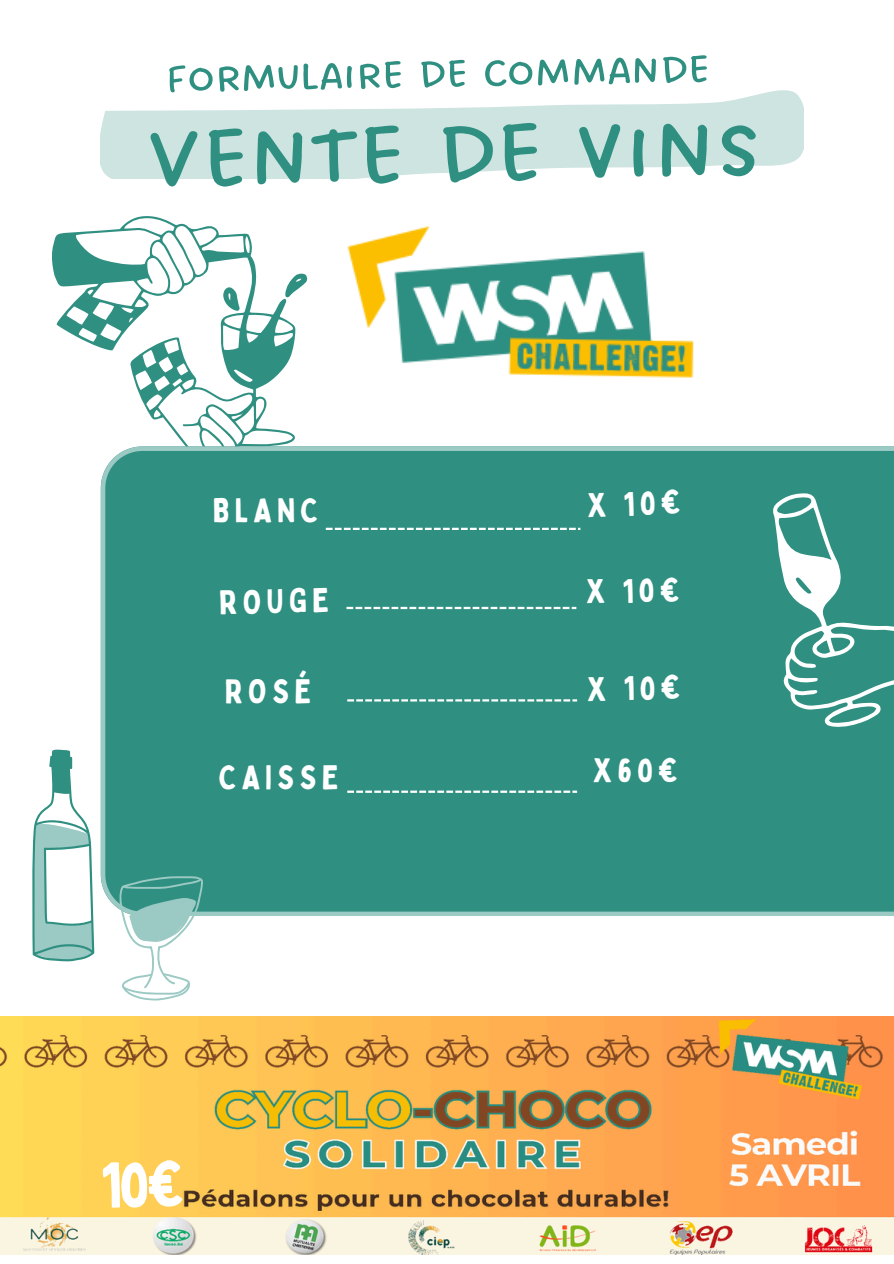
<style>
.page{position:relative;width:894px;height:1264px;background:#fff}
.page>*{position:absolute;margin:0;border:0;box-sizing:border-box;transform-origin:0 0}
.t1{font:123.3px "DO All Caps Regular";color:#2f9082}
.t2{font:57.45px "DO All Caps Regular";color:#2f9082}
.t3{font:33.45px "Bobby Jones";letter-spacing:.15em;color:#fff}
</style>
<div class="page">
<svg style="left:52px;top:216px;width:243px;height:230px"></svg>
<svg style="left:285px;top:274px;width:22px;height:23px"></svg>
<svg style="left:223px;top:287px;width:16px;height:24px"></svg>
<div style="left:101px;top:446px;width:792px;height:469px;background:#2f9082"></div>
<svg style="left:32px;top:749px;width:62px;height:212px"></svg>
<svg style="left:118px;top:876px;width:85px;height:124px"></svg>
<svg style="left:101px;top:90px;width:702px;height:89px;fill:#cde4e1"></svg>
<svg style="left:326px;top:527px;width:254px;height:3px"></svg>
<svg style="left:346px;top:607px;width:230px;height:2px"></svg>
<svg style="left:771px;top:493px;width:122px;height:234px"></svg>
<svg style="left:347px;top:699px;width:230px;height:2px"></svg>
<svg style="left:347px;top:790px;width:230px;height:2px"></svg>
<img style="left:347px;top:226px;width:347px;height:152px">
<img style="left:0;top:1016px;width:893px;height:238px">
<div style="left:103px;top:1159px;width:79px;height:48px;background:#ffcd55"></div>
<h2 class="t2" style="left:164px;top:40px;width:547px;rotate:-1deg">Formulaire de commande</h2>
<p class="t1" style="left:142px;top:77px;width:621px;rotate:-1deg">Vente de vins</p>
<h1 class="t3" style="left:213px;top:489px;width:107px">BLANC</h1>
<p class="t3" style="left:219px;top:581px;width:111px;rotate:-1deg">ROUGE</p>
<p class="t3" style="left:225px;top:670px;width:88px">ROSÉ</p>
<p class="t3" style="left:219px;top:756px;width:121px">CAISSE</p>
<p class="t3" style="left:585px;top:484px;width:96px;rotate:-2deg">X 10€</p>
<p class="t3" style="left:585px;top:570px;width:96px;rotate:-1deg">X 10€</p>
<p class="t3" style="left:586px;top:668px;width:96px;rotate:-1deg">X 10€</p>
<p class="t3" style="left:592px;top:748px;width:87px">X60€</p>
</div>
